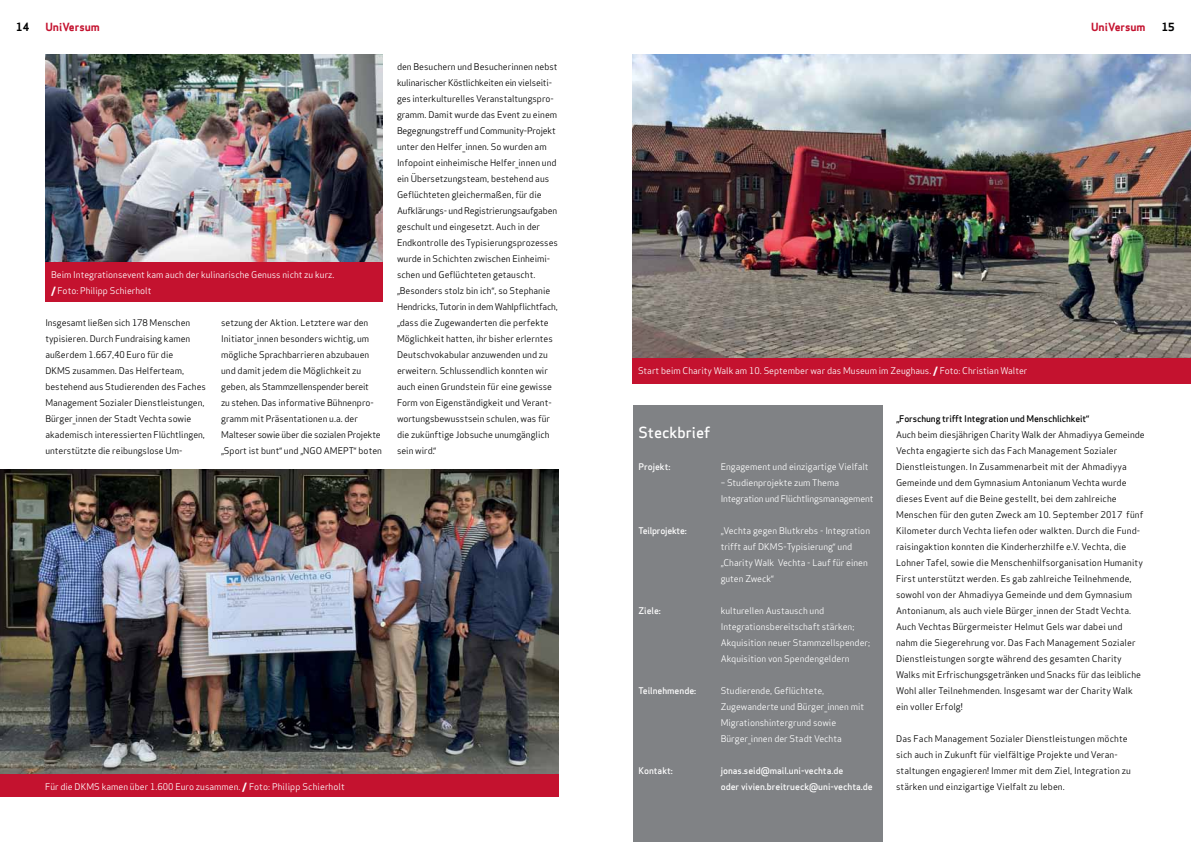
<style>
.page{position:relative;width:1191px;height:842px;background:#fff}
.page>*{position:absolute;margin:0;border:0;box-sizing:border-box;transform-origin:0 0}
.t1{font:500 15px "Apex Sans";color:#fff}
.t2{font:700 11px "Apex Sans";color:#c4122f}
.t3{font:700 11px "Apex Sans";color:#000}
.t4{font:9px/16px "Apex Sans";color:#000}
.t5{font:9px/16px "Apex Sans";color:#fff}
.t6{font:500 9px/16px "Apex Sans";color:#fff}
.t7{font:9px/16px "Apex Sans";letter-spacing:-.02em;color:#fff}
.t8{font:500 9px "Apex Sans";letter-spacing:-.01em;color:#000}
.t9{font:500 9px "Apex Sans";letter-spacing:-.02em;color:#fff}
.s1{font-weight:800}
</style>
<div class="page">
<div style="left:633px;top:406px;width:249px;height:436px;background:#808285"></div>
<img style="left:632px;top:54px;width:559px;height:304px">
<div style="left:632px;top:358px;width:559px;height:26px;background:#c4122f"></div>
<img style="left:0;top:470px;width:558px;height:304px">
<div style="left:0;top:774px;width:558px;height:23px;background:#c4122f"></div>
<img style="left:45px;top:54px;width:338px;height:208px">
<div style="left:45px;top:262px;width:338px;height:40px;background:#c4122f"></div>
<p class="t3" style="left:16px;top:20px;width:15px">14</p>
<p class="t2" style="left:45px;top:20px;width:56px">UniVersum</p>
<p class="t2" style="left:1091px;top:20px;width:56px">UniVersum</p>
<p class="t3" style="left:1161px;top:20px;width:15px">15</p>
<p class="t5" style="left:51px;top:266px;width:285px">Beim Integrationsevent kam auch der kulinarische Genuss nicht zu kurz. <span class="s1">/</span> Foto: Philipp Schierholt</p>
<p class="t4" style="left:45px;top:314px;width:162px">Insgesamt ließen sich 178 Menschen typisieren. Durch Fundraising kamen außerdem 1.667,40 Euro für die<br>DKMS zusammen. Das Helferteam, bestehend aus Studierenden des Faches Management Sozialer Dienstleistungen, Bürger_innen der Stadt Vechta sowie akademisch interessierten Flüchtlingen, unterstützte die reibungslose Um-</p>
<p class="t4" style="left:221px;top:314px;width:162px">setzung der Aktion. Letztere war den Initiator_innen besonders wichtig, um mögliche Sprachbarrieren abzubauen und damit jedem die Möglichkeit zu geben, als Stammzellenspender bereit<br>zu stehen. Das informative Bühnenpro&shy;gramm mit Präsentationen u.a. der Malteser sowie über die sozialen Projekte „Sport ist bunt“ und „NGO AMEPT“ boten</p>
<p class="t4" style="left:397px;top:58px;width:162px">den Besuchern und Besucherinnen nebst kulinarischer Köstlichkeiten ein vielseiti&shy;ges interkulturelles Veranstaltungspro&shy;gramm. Damit wurde das Event zu einem Begegnungstreff und Community-Projekt unter den Helfer_innen. So wurden am Infopoint einheimische Helfer_innen und ein Übersetzungsteam, bestehend aus Geflüchteten gleichermaßen, für die Aufklärungs- und Registrierungsaufgaben geschult und eingesetzt. Auch in der Endkontrolle des Typisierungsprozesses wurde in Schichten zwischen Einheimi&shy;schen und Geflüchteten getauscht. „Besonders stolz bin ich“, so Stephanie Hendricks, Tutorin in dem Wahlpflichtfach, „dass die Zugewanderten die perfekte Möglichkeit hatten, ihr bisher erlerntes Deutschvokabular anzuwenden und zu erweitern. Schlussendlich konnten wir auch einen Grundstein für eine gewisse Form von Eigenständigkeit und Verant&shy;wortungsbewusstsein schulen, was für die zukünftige Jobsuche unumgänglich sein wird.“</p>
<p class="t5" style="left:45px;top:778px;width:301px">Für die DKMS kamen über 1.600 Euro zusammen. <span class="s1">/</span> Foto: Philipp Schierholt</p>
<p class="t5" style="left:638px;top:362px;width:391px">Start beim Charity Walk am 10. September war das Museum im Zeughaus. <span class="s1">/</span> Foto: Christian Walter</p>
<h1 class="t1" style="left:638px;top:419px;width:73px">Steckbrief</h1>
<p class="t6" style="left:638px;top:457px;width:33px">Projekt:</p>
<p class="t5" style="left:720px;top:458px;width:149px">Engagement und einzigartige Vielfalt</p>
<p class="t7" style="left:720px;top:474px;width:154px">– Studienprojekte zum Thema<br>Integration und Flüchtlingsmanagement</p>
<p class="t9" style="left:638px;top:523px;width:50px">Teilprojekte:</p>
<p class="t5" style="left:720px;top:522px;width:151px">„Vechta gegen Blutkrebs - Integration trifft auf DKMS-Typisierung“ und „Charity Walk Vechta - Lauf für einen guten Zweck“</p>
<p class="t6" style="left:638px;top:601px;width:24px">Ziele:</p>
<p class="t5" style="left:720px;top:602px;width:151px">kulturellen Austausch und Integrationsbereitschaft stärken; Akquisition neuer Stammzellspender; Akquisition von Spendengeldern</p>
<p class="t6" style="left:638px;top:681px;width:59px">Teilnehmende:</p>
<p class="t5" style="left:720px;top:682px;width:145px">Studierende, Geflüchtete,<br>Zugewanderte und Bürger_innen mit<br>Migrationshintergrund sowie<br>Bürger_innen der Stadt Vechta</p>
<p class="t6" style="left:638px;top:761px;width:36px">Kontakt:</p>
<p class="t6" style="left:720px;top:761px;width:153px">jonas.seid@mail.uni-vechta.de<br>oder vivien.breitrueck@uni-vechta.de</p>
<p class="t8" style="left:896px;top:411px;width:195px">„Forschung trifft Integration und Menschlichkeit“</p>
<p class="t4" style="left:896px;top:426px;width:250px">Auch beim diesjährigen Charity Walk der Ahmadiyya Gemeinde Vechta engagierte sich das Fach Management Sozialer Dienstleistungen. In Zusammenarbeit mit der Ahmadiyya Gemeinde und dem Gymnasium Antonianum Vechta wurde dieses Event auf die Beine gestellt, bei dem zahlreiche Menschen für den guten Zweck am 10. September 2017 fünf Kilometer durch Vechta liefen oder walkten. Durch die Fund&shy;raisingaktion konnten die Kinderherzhilfe e.V. Vechta, die Lohner Tafel, sowie die Menschenhilfsorganisation Humanity First unterstützt werden. Es gab zahlreiche Teilnehmende, sowohl von der Ahmadiyya Gemeinde und dem Gymnasium Antonianum, als auch viele Bürger_innen der Stadt Vechta.<br>Auch Vechtas Bürgermeister Helmut Gels war dabei und nahm die Siegerehrung vor. Das Fach Management Sozialer Dienstleistungen sorgte während des gesamten Charity Walks mit Erfrischungsgetränken und Snacks für das leibliche Wohl aller Teilnehmenden. Insgesamt war der Charity Walk ein voller Erfolg!</p>
<p class="t4" style="left:896px;top:730px;width:236px">Das Fach Management Sozialer Dienstleistungen möchte sich auch in Zukunft für vielfältige Projekte und Veran&shy;staltungen engagieren! Immer mit dem Ziel, Integration zu stärken und einzigartige Vielfalt zu leben.</p>
</div>
